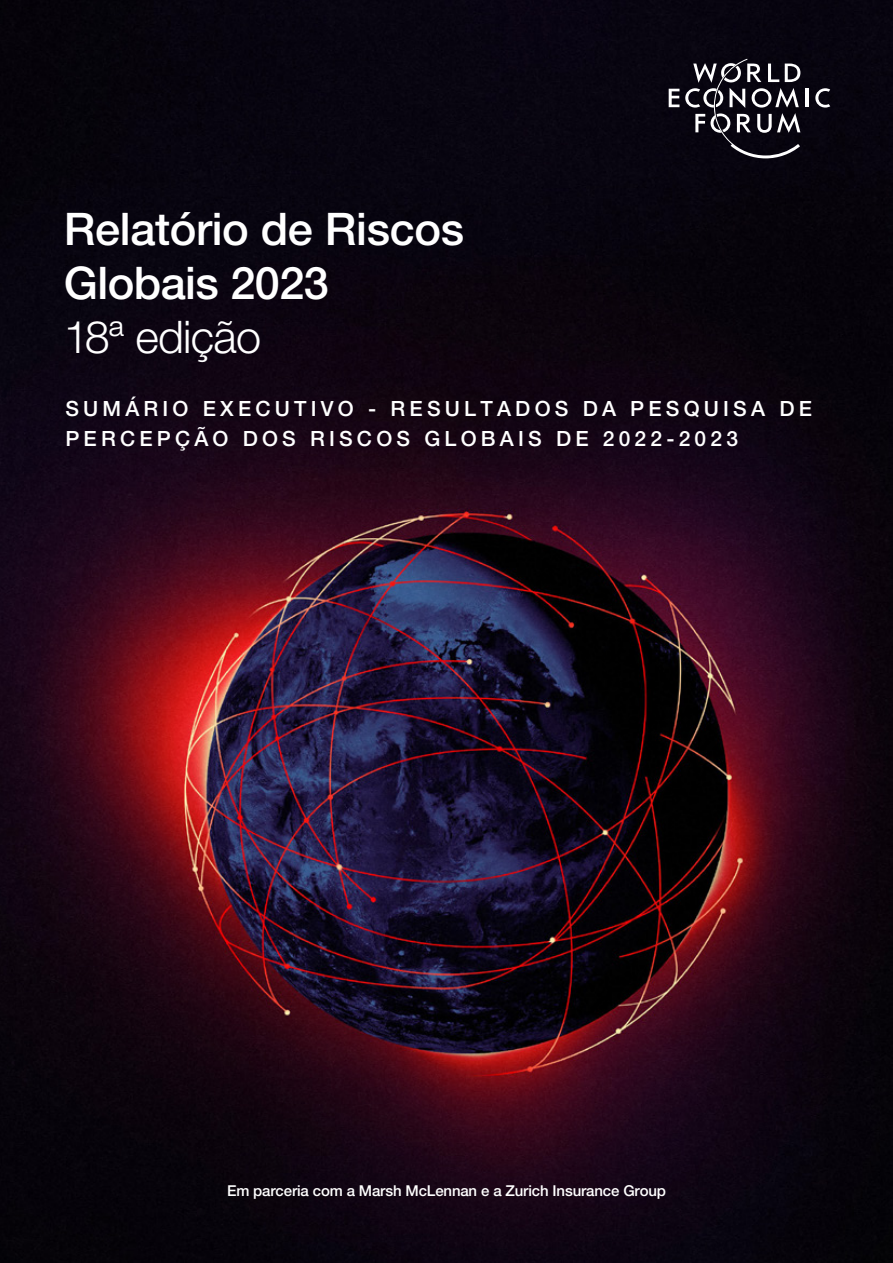
<style>
.page{position:relative;width:893px;height:1263px;background:#fff}
.page>*{position:absolute;margin:0;border:0;box-sizing:border-box;transform-origin:0 0}
.t1{font:500 45px/54px "Helvetica Neue LT Pro";letter-spacing:-.005em;color:#fff}
.t2{font:300 45px "Helvetica Neue LT Pro";letter-spacing:-.02em;color:#fff}
.t3{font:500 21px/30px "Helvetica Neue LT Pro";letter-spacing:.2em;color:#fff}
.t4{font:500 15px "Helvetica Neue LT Pro";letter-spacing:-.01em;color:#fff}
</style>
<div class="page">
<img style="left:0;top:0;width:893px;height:1263px">
<svg style="left:669px;top:89px;width:10px;height:18px"></svg>
<hr style="left:805px;top:89px;width:3px;height:18px;background:#fff">
<svg style="left:815px;top:88px;width:15px;height:20px"></svg>
<svg style="left:685px;top:59px;width:115px;height:99px;background:#39373f"></svg>
<h1 class="t1" style="left:64px;top:201px;width:402px">Relatório de Riscos<br>Globais 2023</h1>
<h1 class="t2" style="left:64px;top:309px;width:199px">18ª edição</h1>
<p class="t3" style="left:65px;top:394px;width:748px">SUMÁRIO EXECUTIVO - RESULTADOS DA PESQUISA DE<br>PERCEPÇÃO DOS RISCOS GLOBAIS DE 2022-2023</p>
<p class="t4" style="left:227px;top:1181px;width:440px">Em parceria com a Marsh McLennan e a Zurich Insurance Group</p>
</div>
